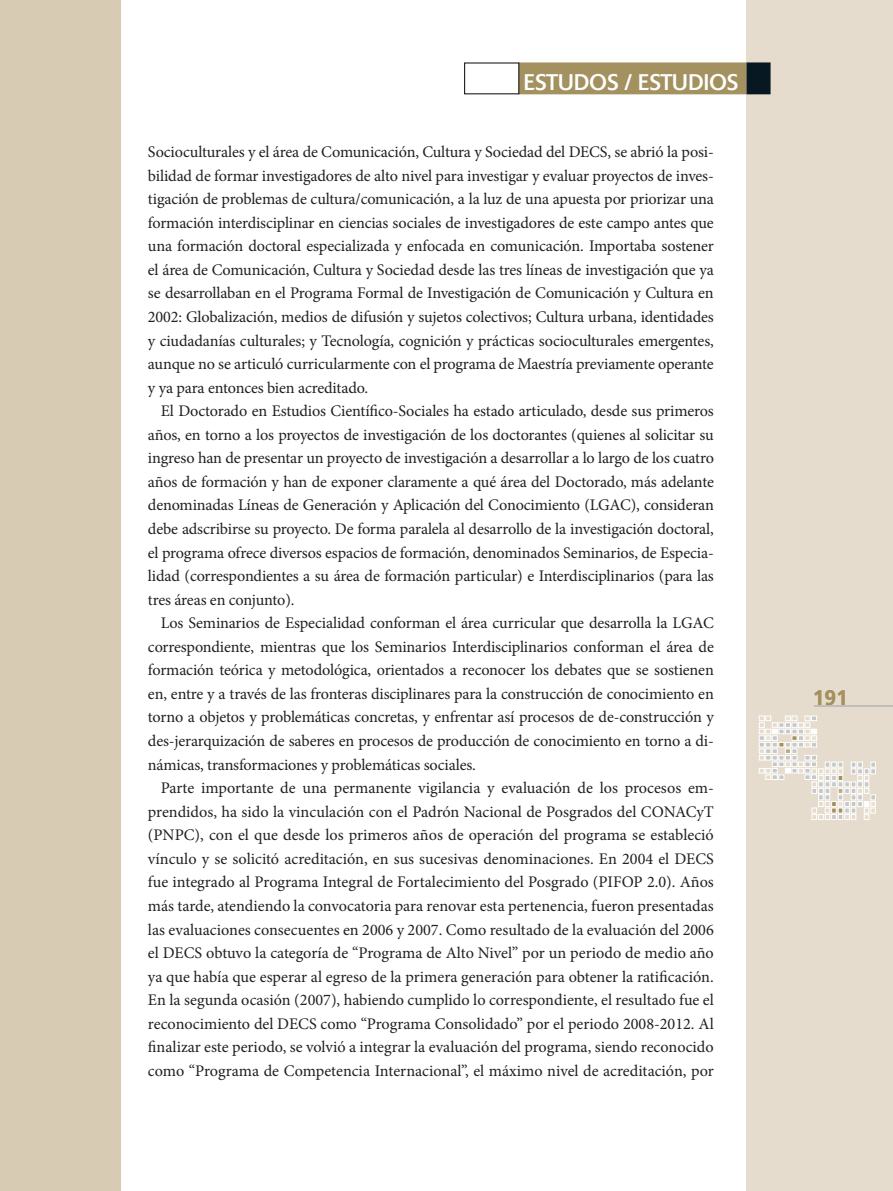
<style>
.page{position:relative;width:893px;height:1191px;background:#fff}
.page>*{position:absolute;margin:0;border:0;box-sizing:border-box;transform-origin:0 0}
.t1{font:22.5px "Delta";letter-spacing:.01em;color:#fff;scale:.95 1}
.t2{font:700 21px "Frutiger";color:#a3915f}
.t3{font:16.2px/23.5px "Minion Pro";letter-spacing:-.01em;color:#231f20;text-align:justify}
</style>
<div class="page">
<div style="left:746px;top:0;width:147px;height:1191px;background:#e6dccd"></div>
<div style="left:0;top:0;width:121px;height:1191px;background:#d8cbb4"></div>
<hr style="left:814px;top:705px;width:79px;height:1px;background:#fff">
<svg style="left:755px;top:716px;width:121px;height:103px"></svg>
<div style="left:518px;top:62px;width:228px;height:32px;background:#a3915f;border:2px solid #a3915f"></div>
<div style="left:746px;top:62px;width:25px;height:32px;background:#071822;border:2px solid #071822"></div>
<div style="left:464px;top:62px;width:55px;height:32px;border:1px solid #231f20"></div>
<h1 class="t1" style="left:524px;top:69px;width:227px">ESTUDOS / ESTUDIOS</h1>
<p class="t3" style="left:148px;top:140px;width:567px">Socioculturales y el área de Comunicación, Cultura y Sociedad del DECS, se abrió la posi&shy;bilidad de formar investigadores de alto nivel para investigar y evaluar proyectos de inves&shy;tigación de problemas de cultura/comunicación, a la luz de una apuesta por priorizar una formación interdisciplinar en ciencias sociales de investigadores de este campo antes que una formación doctoral especializada y enfocada en comunicación. Importaba sostener el área de Comunicación, Cultura y Sociedad desde las tres líneas de investigación que ya se desarrollaban en el Programa Formal de Investigación de Comunicación y Cultura en 2002: Globalización, medios de difusión y sujetos colectivos; Cultura urbana, identidades y ciudadanías culturales; y Tecnología, cognición y prácticas socioculturales emergentes, aunque no se articuló curricularmente con el programa de Maestría previamente operante y ya para entonces bien acreditado.</p>
<p class="t3" style="left:148px;top:399px;width:567px;text-indent:13px">El Doctorado en Estudios Científico-Sociales ha estado articulado, desde sus primeros años, en torno a los proyectos de investigación de los doctorantes (quienes al solicitar su ingreso han de presentar un proyecto de investigación a desarrollar a lo largo de los cuatro años de formación y han de exponer claramente a qué área del Doctorado, más adelante denominadas Líneas de Generación y Aplicación del Conocimiento (LGAC), consideran debe adscribirse su proyecto. De forma paralela al desarrollo de la investigación doctoral, el programa ofrece diversos espacios de formación, denominados Seminarios, de Especia&shy;lidad (correspondientes a su área de formación particular) e Interdisciplinarios (para las tres áreas en conjunto).</p>
<p class="t3" style="left:148px;top:611px;width:567px;text-indent:13px">Los Seminarios de Especialidad conforman el área curricular que desarrolla la LGAC correspondiente, mientras que los Seminarios Interdisciplinarios conforman el área de formación teórica y metodológica, orientados a reconocer los debates que se sostienen en, entre y a través de las fronteras disciplinares para la construcción de conocimiento en torno a objetos y problemáticas concretas, y enfrentar así procesos de de-construcción y des-jerarquización de saberes en procesos de producción de conocimiento en torno a di&shy;námicas, transformaciones y problemáticas sociales.</p>
<p class="t3" style="left:148px;top:776px;width:567px;text-indent:13px">Parte importante de una permanente vigilancia y evaluación de los procesos em&shy;prendidos, ha sido la vinculación con el Padrón Nacional de Posgrados del CONACyT (PNPC), con el que desde los primeros años de operación del programa se estableció vínculo y se solicitó acreditación, en sus sucesivas denominaciones. En 2004 el DECS fue integrado al Programa Integral de Fortalecimiento del Posgrado (PIFOP 2.0). Años más tarde, atendiendo la convocatoria para renovar esta pertenencia, fueron presentadas las evaluaciones consecuentes en 2006 y 2007. Como resultado de la evaluación del 2006 el DECS obtuvo la categoría de “Programa de Alto Nivel” por un periodo de medio año ya que había que esperar al egreso de la primera generación para obtener la ratificación.<br>En la segunda ocasión (2007), habiendo cumplido lo correspondiente, el resultado fue el reconocimiento del DECS como “Programa Consolidado” por el periodo 2008-2012. Al finalizar este periodo, se volvió a integrar la evaluación del programa, siendo reconocido como “Programa de Competencia Internacional”, el máximo nivel de acreditación, por</p>
<p class="t2" style="left:813px;top:685px;width:37px">191</p>
</div>
